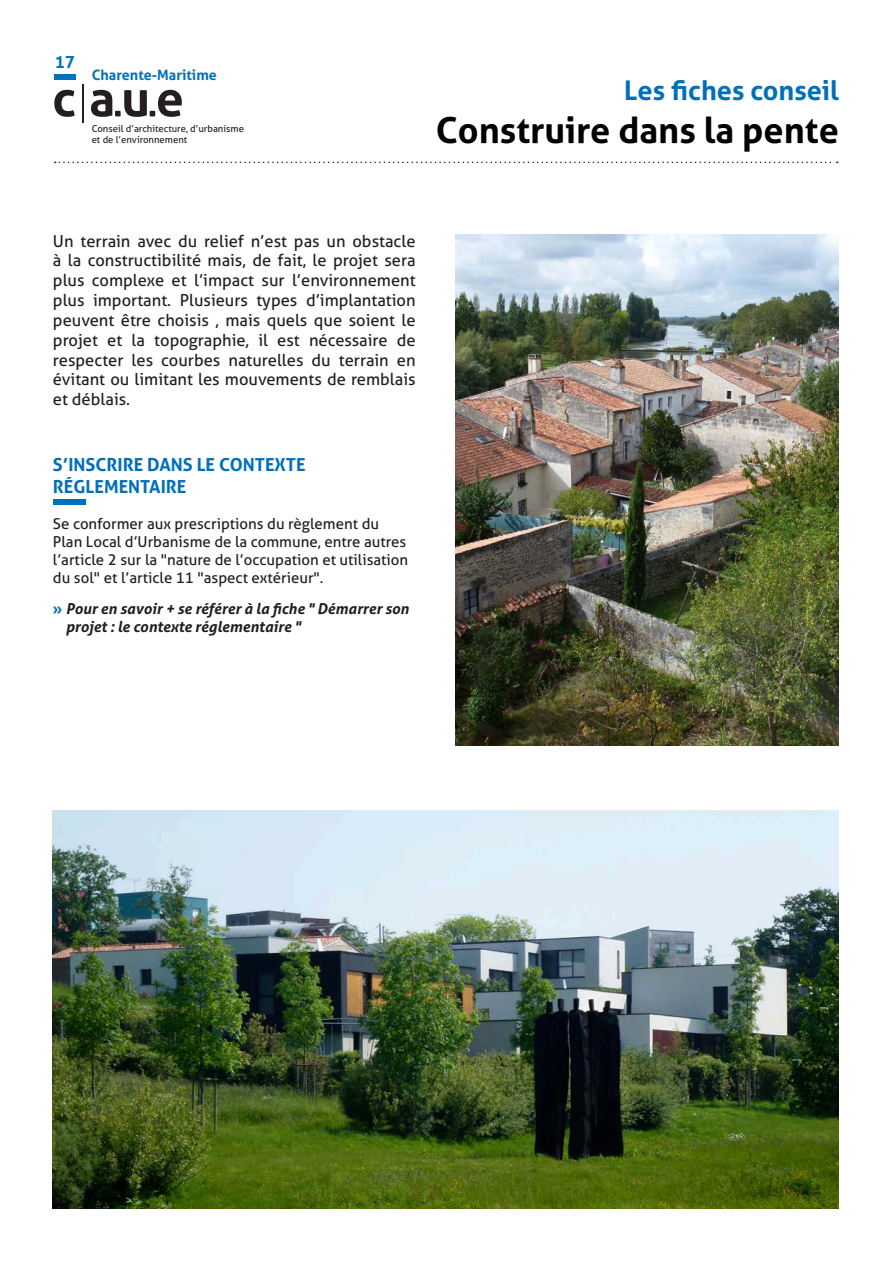
<style>
.page{position:relative;width:893px;height:1263px;background:#fff}
.page>*{position:absolute;margin:0;border:0;box-sizing:border-box;transform-origin:0 0}
.t1{font:700 36px "Aller";color:#000001}
.t2{font:700 27px "Aller";color:#006fba}
.Titre_1{font:700 18px/21.6px "Aller";color:#006fba}
.t3{font:700 16.95px "Aller";color:#0072bc}
.Intro{font:16.5px/19.8px "Aller";color:#231f20;text-align:justify}
.t4{font:15px/18px "Aller";color:#231f20}
.t5{font:italic 700 15px/18px "Aller";color:#231f20}
.t6{font:700 14.25px "Aller";color:#0072bc}
.t7{font:9.6px/11.4px "Aller";color:#231f20}
.s1{font-style:normal;color:#006fba}
</style>
<div class="page">
<hr style="left:82px;top:84px;width:2px;height:39px;background:#231f20">
<svg style="left:54px;top:90px;width:21px;height:27px"></svg>
<svg style="left:91px;top:90px;width:91px;height:27px"></svg>
<div style="left:54px;top:74px;width:22px;height:6px;background:#0072bc"></div>
<svg style="left:55px;top:162px;width:783px;height:1px"></svg>
<img style="left:455px;top:234px;width:384px;height:512px">
<img style="left:53px;top:810px;width:786px;height:399px">
<div style="left:53px;top:499px;width:32px;height:6px;background:#006fba"></div>
<p class="t3" style="left:55px;top:51px;width:22px">17</p>
<p class="t6" style="left:92px;top:66px;width:127px">Charente-Maritime</p>
<p class="t7" style="left:92px;top:123px;width:154px">Conseil d’architecture, d’urbanisme et de l’environnement</p>
<h2 class="t2" style="left:624px;top:74px;width:216px">Les fiches conseil</h2>
<h1 class="t1" style="left:436px;top:108px;width:405px">Construire dans la pente</h1>
<p class="Intro" style="left:53px;top:231px;width:364px">Un terrain avec du relief n’est pas un obstacle à la constructibilité mais, de fait, le projet sera plus complexe et l’impact sur l’environnement plus important. Plusieurs types d’implantation peuvent être choisis , mais quels que soient le projet et la topographie, il est nécessaire de respecter les courbes naturelles du terrain en évitant ou limitant les mouvements de remblais et déblais.</p>
<p class="Titre_1" style="left:53px;top:454px;width:254px">S’INSCRIRE DANS LE CONTEXTE<br>RÉGLEMENTAIRE</p>
<p class="t4" style="left:53px;top:515px;width:357px">Se conformer aux prescriptions du règlement du Plan Local d’Urbanisme de la commune, entre autres l’article 2 sur la "nature de l’occupation et utilisation du sol" et l’article 11 "aspect extérieur".</p>
<p class="t5" style="left:66px;top:600px;width:345px;text-indent:-13px"><span class="s1">»</span> Pour en savoir + se référer à la fiche " Démarrer son projet : le contexte réglementaire "</p>
</div>
